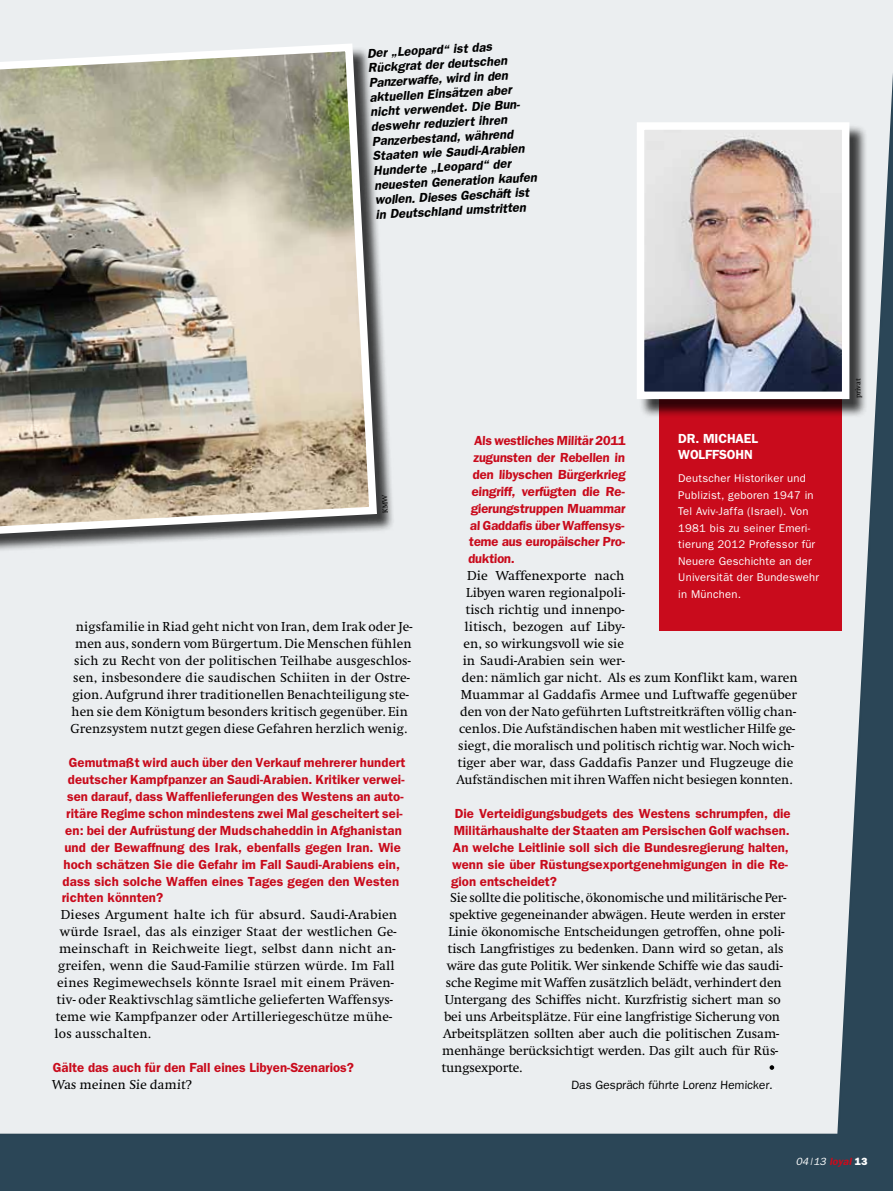
<style>
.page{position:relative;width:893px;height:1191px;background:#2b4657}
.page>*{position:absolute;margin:0;border:0;box-sizing:border-box;transform-origin:0 0}
.t1{font:13.5px/17px "Swift";color:#000;text-align:center}
.t2{font:600 13.2px/17px "Franklin Gothic";letter-spacing:.005em;color:#c90b1c}
.t3{font:600 13.2px/16.5px "Franklin Gothic";letter-spacing:-.01em;color:#fff}
.t4{font:italic 600 12.9px/14.7px "Franklin Gothic";color:#000}
.t5{font:12px "Franklin Gothic";color:#000}
.t6{font:11.25px/16.5px "Franklin Gothic";letter-spacing:.02em;color:#fff}
.t7{font:italic 10.5px "Franklin Gothic";color:#fff}
.t8{font:7.5px "Swift";letter-spacing:.01em;color:#000}
.s1{color:#fff}
.s2{font-weight:600;color:#c90b1c}
.s3{font-weight:800;font-style:normal}
</style>
<div class="page">
<div style="left:0;top:0;width:893px;height:1133px;background:#ebeef0"></div>
<div style="left:659px;top:349px;width:183px;height:282px;background:#c90b1c"></div>
<div style="left:639px;top:124px;width:229px;height:294px;background:#000;opacity:.75"></div>
<img style="left:646px;top:131px;width:194px;height:259px">
<div style="left:637px;top:122px;width:212px;height:277px;border:8px solid #fff"></div>
<div style="left:0;top:46px;width:395px;height:523px;background:#000;opacity:.75"></div>
<img style="left:0;top:40px;width:381px;height:514px">
<svg style="left:770px;top:1065px;width:4px;height:4px"></svg>
<svg style="left:382px;top:494px;width:6px;height:19px"></svg>
<p class="t4" style="left:367px;top:45px;width:164px;rotate:-3deg">Der „Leopard“ ist das<br>Rückgrat der deutschen<br>Panzerwaffe, wird in den aktuellen Einsätzen aber nicht verwendet. Die Bun&shy;deswehr reduziert ihren<br>Panzerbestand, während<br>Staaten wie Saudi-Arabien<br>Hunderte „Leopard“ der neuesten Generation kaufen wollen. Dieses Geschäft ist in Deutschland umstritten</p>
<p class="t1" style="left:71px;top:618px;width:343px">nigsfamilie in Riad geht nicht von Iran, dem Irak oder Je&shy;men aus, sondern vom Bürgertum. Die Menschen fühlen sich zu Recht von der politischen Teilhabe ausgeschlos&shy;sen, insbesondere die saudischen Schiiten in der Ostre&shy;gion. Aufgrund ihrer traditionellen Benachteiligung ste&shy;hen sie dem Königtum besonders kritisch gegenüber. Ein Grenzsystem nutzt gegen diese Gefahren herzlich wenig.</p>
<p class="t2" style="left:69px;top:753px;width:338px">Gemutmaßt wird auch über den Verkauf mehrerer hundert</p>
<p class="t2" style="left:68px;top:770px;width:338px">deutscher Kampfpanzer an Saudi-Arabien. Kritiker verwei-</p>
<p class="t2" style="left:67px;top:787px;width:338px">sen darauf, dass Waffenlieferungen des Westens an auto-</p>
<p class="t2" style="left:66px;top:804px;width:338px">ritäre Regime schon mindestens zwei Mal gescheitert sei-</p>
<p class="t2" style="left:65px;top:821px;width:338px">en: bei der Aufrüstung der Mudschaheddin in Afghanistan</p>
<p class="t2" style="left:64px;top:838px;width:338px">und der Bewaffnung des Irak, ebenfalls gegen Iran. Wie</p>
<p class="t2" style="left:63px;top:855px;width:338px">hoch schätzen Sie die Gefahr im Fall Saudi-Arabiens ein,</p>
<p class="t2" style="left:63px;top:872px;width:338px">dass sich solche Waffen eines Tages gegen den Westen</p>
<p class="t2" style="left:62px;top:889px;width:103px">richten könnten?</p>
<p class="t1" style="left:61px;top:906px;width:338px">Dieses Argument halte ich für absurd. Saudi-Arabien</p>
<p class="t1" style="left:60px;top:923px;width:338px">würde Israel, das als einziger Staat der westlichen Ge-</p>
<p class="t1" style="left:59px;top:940px;width:338px">meinschaft in Reichweite liegt, selbst dann nicht an-</p>
<p class="t1" style="left:58px;top:957px;width:338px">greifen, wenn die Saud-Familie stürzen würde. Im Fall</p>
<p class="t1" style="left:57px;top:974px;width:338px">eines Regimewechsels könnte Israel mit einem Präven-</p>
<p class="t1" style="left:56px;top:991px;width:338px">tiv- oder Reaktivschlag sämtliche gelieferten Waffensys-</p>
<p class="t1" style="left:55px;top:1008px;width:338px">teme wie Kampfpanzer oder Artilleriegeschütze mühe-</p>
<p class="t1" style="left:55px;top:1025px;width:98px">los ausschalten.</p>
<p class="t2" style="left:53px;top:1058px;width:303px">Gälte das auch für den Fall eines Libyen-Szenarios?</p>
<p class="t1" style="left:52px;top:1076px;width:142px">Was meinen Sie damit?</p>
<p class="t3" style="left:678px;top:429px;width:58px">Dr. Michael<br>Wolffs</p>
<p class="t2" style="left:474px;top:431px;width:154px">Als westliches Militär 2011</p>
<p class="t2" style="left:473px;top:448px;width:154px">zugunsten der Rebellen in</p>
<p class="t2" style="left:472px;top:465px;width:154px">den libyschen Bürgerkrieg</p>
<p class="t2" style="left:472px;top:482px;width:155px">eingriff, verfügten die Re-</p>
<p class="t2" style="left:471px;top:499px;width:157px">gierungstruppen Muammar</p>
<p class="t2" style="left:470px;top:516px;width:157px">al Gaddafis über Waffensys-</p>
<p class="t2" style="left:469px;top:533px;width:158px">teme aus europäischer Pro-</p>
<p class="t2" style="left:468px;top:550px;width:49px">duktion.</p>
<p class="t1" style="left:467px;top:568px;width:159px">Die Waffenexporte nach</p>
<p class="t1" style="left:466px;top:584px;width:160px">Libyen waren regionalpoli-</p>
<p class="t1" style="left:465px;top:601px;width:161px">tisch richtig und innenpo-</p>
<p class="t1" style="left:464px;top:618px;width:162px">litisch, bezogen auf Liby-</p>
<p class="t1" style="left:464px;top:635px;width:162px">en, so wirkungsvoll wie sie</p>
<p class="t1" style="left:463px;top:652px;width:164px">in Saudi-Arabien sein wer-</p>
<p class="t1" style="left:462px;top:669px;width:337px">den: nämlich gar nicht. Als es zum Konflikt kam, waren</p>
<p class="t1" style="left:461px;top:686px;width:337px">Muammar al Gaddafis Armee und Luftwaffe gegenüber</p>
<p class="t1" style="left:460px;top:703px;width:338px">den von der Nato geführten Luftstreitkräften völlig chan-</p>
<p class="t1" style="left:459px;top:720px;width:338px">cenlos. Die Aufständischen haben mit westlicher Hilfe ge-</p>
<p class="t1" style="left:458px;top:737px;width:338px">siegt, die moralisch und politisch richtig war. Noch wich-</p>
<p class="t1" style="left:457px;top:754px;width:338px">tiger aber war, dass Gaddafis Panzer und Flugzeuge die</p>
<p class="t1" style="left:456px;top:771px;width:338px">Aufständischen mit ihren Waffen nicht besiegen konnten.</p>
<p class="t2" style="left:451px;top:804px;width:341px">Die Verteidigungsbudgets des Westens schrumpfen, die Militärhaushalte der Staaten am Persischen Golf wachsen.<br>An welche Leitlinie soll sich die Bundesregierung halten, wenn sie über Rüstungsexportgenehmigungen in die Re&shy;gion entscheidet?</p>
<p class="t1" style="left:450px;top:890px;width:337px">Sie sollte die politische, ökonomische und militärische Per-</p>
<p class="t1" style="left:449px;top:906px;width:338px">spektive gegeneinander abwägen. Heute werden in erster</p>
<p class="t1" style="left:448px;top:923px;width:337px">Linie ökonomische Entscheidungen getroffen, ohne poli-</p>
<p class="t1" style="left:448px;top:940px;width:338px">tisch Langfristiges zu bedenken. Dann wird so getan, als</p>
<p class="t1" style="left:447px;top:957px;width:337px">wäre das gute Politik. Wer sinkende Schiffe wie das saudi-</p>
<p class="t1" style="left:446px;top:974px;width:338px">sche Regime mit Waffen zusätzlich belädt, verhindert den</p>
<p class="t1" style="left:445px;top:991px;width:337px">Untergang des Schiffes nicht. Kurzfristig sichert man so</p>
<p class="t1" style="left:444px;top:1008px;width:338px">bei uns Arbeitsplätze. Für eine langfristige Sicherung von</p>
<p class="t1" style="left:443px;top:1025px;width:338px">Arbeitsplätzen sollten aber auch die politischen Zusam-</p>
<p class="t1" style="left:442px;top:1042px;width:337px">menhänge berücksichtigt werden. Das gilt auch für Rüs-</p>
<p class="t1" style="left:441px;top:1059px;width:83px">tungsexporte.</p>
<p class="t5" style="left:571px;top:1078px;width:208px">Das Gespräch führte Lorenz Hemicker.<span class="s1">.</span></p>
<p class="t3" style="left:727px;top:446px;width:27px">ohn</p>
<p class="t6" style="left:678px;top:470px;width:142px">Deutscher Historiker und<br>Publizist, geboren 1947 in<br>Tel Aviv-Jaffa (Israel). Von<br>1981 bis zu seiner Emeri&shy;tierung 2012 Professor für<br>Neuere Geschichte an der<br>Universität der Bundeswehr in München.</p>
<p class="t8" style="left:854px;top:398px;width:22px;rotate:-90deg">privat</p>
<p class="t7" style="left:796px;top:1155px;width:73px">04|13 <span class="s2">loyal</span> <span class="s3">13</span></p>
</div>
